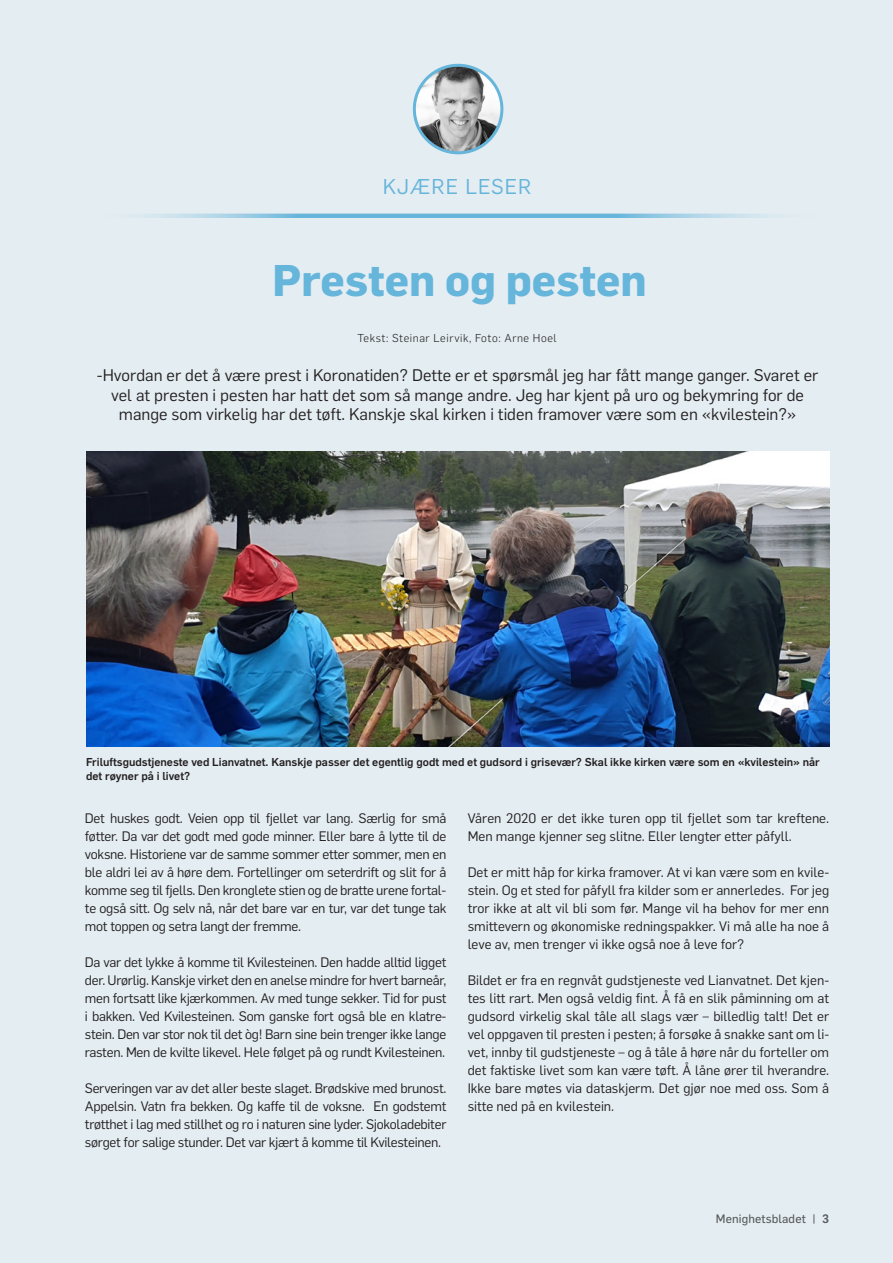
<style>
.page{position:relative;width:893px;height:1263px;background:#e4edf2}
.page>*{position:absolute;margin:0;border:0;box-sizing:border-box;transform-origin:0 0}
.t1{font:700 43.5px "Flama";color:#66b5db}
.t2{font:21px "Flama";letter-spacing:.05em;color:#66b5db}
.t3{font:16.5px/19.5px "Flama";color:#231f20;text-align:center}
.t4{font:13.5px/18px "Flama";color:#231f20;text-align:justify}
.t5{font:12px "Flama Basic";letter-spacing:.01em;color:#57585a}
.t6{font:500 11.25px/13.5px "Flama";color:#231f20}
.t7{font:300 11.25px "Flama";letter-spacing:.05em;color:#231f20}
.s1{font-family:"Flama";font-weight:500}
</style>
<div class="page">
<img style="left:416px;top:65px;width:85px;height:88px">
<div style="left:413px;top:64px;width:90px;height:90px;border:3px solid #66b5db;border-radius:50%"></div>
<svg style="left:146px;top:213px;width:622px;height:5px;background:#92c8e2"></svg>
<img style="left:86px;top:452px;width:743px;height:294px">
<h2 class="t2" style="left:383px;top:172px;width:150px">KJÆRE LESER</h2>
<h1 class="t1" style="left:273px;top:248px;width:376px">Presten og pesten</h1>
<p class="t7" style="left:357px;top:331px;width:201px">Tekst: Steinar Leirvik, Foto: Arne Hoel</p>
<p class="t3" style="left:97px;top:365px;width:723px">-Hvordan er det å være prest i Koronatiden? Dette er et spørsmål jeg har fått mange ganger. Svaret er vel at presten i pesten har hatt det som så mange andre. Jeg har kjent på uro og bekymring for de mange som virkelig har det tøft. Kanskje skal kirken i tiden framover være som en «kvilestein?»</p>
<p class="t6" style="left:86px;top:755px;width:735px">Friluftsgudstjeneste ved Lianvatnet. Kanskje passer det egentlig godt med et gudsord i grisevær? Skal ikke kirken være som en «kvilestein» når det røyner på i livet?</p>
<p class="t4" style="left:85px;top:808px;width:363px">Det huskes godt. Veien opp til fjellet var lang. Særlig for små føtter. Da var det godt med gode minner. Eller bare å lytte til de voksne. Historiene var de samme sommer etter sommer, men en ble aldri lei av å høre dem. Fortellinger om seterdrift og slit for å komme seg til fjells. Den kronglete stien og de bratte urene fortal&shy;te også sitt. Og selv nå, når det bare var en tur, var det tunge tak mot toppen og setra langt der fremme.</p>
<p class="t4" style="left:85px;top:952px;width:363px">Da var det lykke å komme til Kvilesteinen. Den hadde alltid ligget der. Urørlig. Kanskje virket den en anelse mindre for hvert barneår, men fortsatt like kjærkommen. Av med tunge sekker. Tid for pust i bakken. Ved Kvilesteinen. Som ganske fort også ble en klatre&shy;stein. Den var stor nok til det òg! Barn sine bein trenger ikke lange rasten. Men de kvilte likevel. Hele følget på og rundt Kvilesteinen.</p>
<p class="t4" style="left:85px;top:1078px;width:363px">Serveringen var av det aller beste slaget. Brødskive med brunost.<br>Appelsin. Vatn fra bekken. Og kaffe til de voksne. En godstemt trøtthet i lag med stillhet og ro i naturen sine lyder. Sjokoladebiter sørget for salige stunder. Det var kjært å komme til Kvilesteinen.</p>
<p class="t4" style="left:468px;top:808px;width:363px">Våren 2020 er det ikke turen opp til fjellet som tar kreftene.<br>Men mange kjenner seg slitne. Eller lengter etter påfyll.</p>
<p class="t4" style="left:468px;top:862px;width:363px">Det er mitt håp for kirka framover. At vi kan være som en kvile&shy;stein. Og et sted for påfyll fra kilder som er annerledes. For jeg tror ikke at alt vil bli som før. Mange vil ha behov for mer enn smittevern og økonomiske redningspakker. Vi må alle ha noe å leve av, men trenger vi ikke også noe å leve for?</p>
<p class="t4" style="left:468px;top:970px;width:363px">Bildet er fra en regnvåt gudstjeneste ved Lianvatnet. Det kjen&shy;tes litt rart. Men også veldig fint. Å få en slik påminning om at gudsord virkelig skal tåle all slags vær – billedlig talt! Det er vel oppgaven til presten i pesten; å forsøke å snakke sant om li&shy;vet, innby til gudstjeneste – og å tåle å høre når du forteller om det faktiske livet som kan være tøft. Å låne ører til hverandre.<br>Ikke bare møtes via dataskjerm. Det gjør noe med oss. Som å sitte ned på en kvilestein.</p>
<p class="t5" style="left:716px;top:1211px;width:115px">Menighetsbladet | <span class="s1">3</span></p>
</div>
